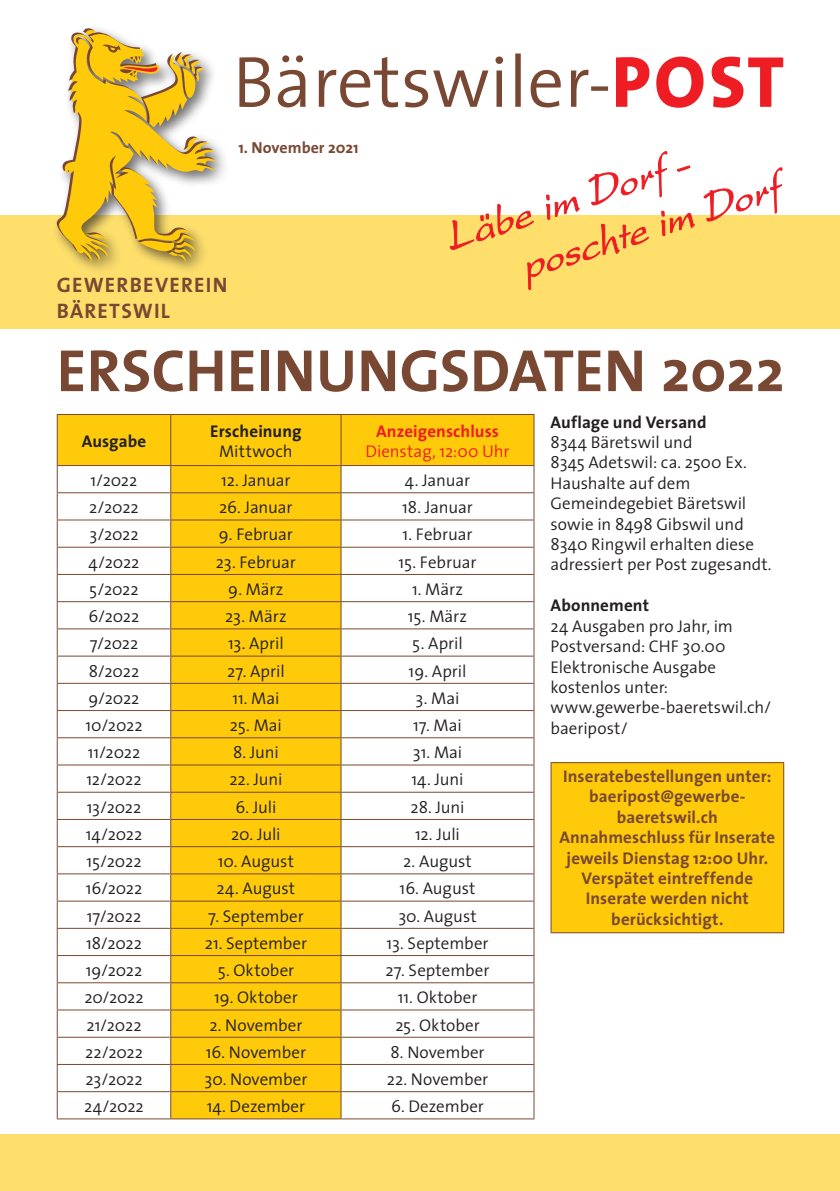
<style>
.page{position:relative;width:840px;height:1191px;background:#fff}
.page>*{position:absolute;margin:0;border:0;box-sizing:border-box;transform-origin:0 0}
.t1{font:700 60px "The Sans";letter-spacing:.005em;color:#794833}
.t2{font:700 21px/25.2px "The Sans";letter-spacing:.06em;color:#794833}
.t3{font:300 17px/20.4px "The Sans";letter-spacing:-.005em;color:#231f20}
.t4{font:700 17px/20.4px "The Sans";letter-spacing:.005em;color:#794833;text-align:center}
.t5{font:700 17px "The Sans";letter-spacing:.01em;color:#231f20}
.t6{font:300 17px "The Sans";letter-spacing:-.005em;color:#ee1d23}
.t7{font:700 17px "The Sans";letter-spacing:.005em;color:#ee1d23}
.t8{font:700 16px "The Sans";color:#794833}
</style>
<div class="page">
<div style="left:0;top:215px;width:839px;height:114px;background:#fedf6c"></div>
<div style="left:0;top:1134px;width:839px;height:57px;background:#fedf6c"></div>
<hr style="left:0;top:1134px;width:1px;height:57px;background:#feca0a">
<div style="left:52px;top:24px;width:179px;height:252px;background:#231f20;opacity:.65"></div>
<svg style="left:57px;top:28px;width:160px;height:233px"></svg>
<svg style="left:449px;top:151px;width:333px;height:139px"></svg>
<svg style="left:616px;top:57px;width:166px;height:51px"></svg>
<svg style="left:239px;top:53px;width:368px;height:54px"></svg>
<svg style="left:57px;top:414px;width:477px;height:704px"></svg>
<hr style="left:57px;top:1118px;width:114px;height:1px;background:#794833">
<hr style="left:171px;top:1118px;width:170px;height:1px;background:#794833">
<hr style="left:341px;top:1118px;width:193px;height:1px;background:#794833">
<div style="left:550px;top:762px;width:233px;height:170px;background:#feca0a"></div>
<hr style="left:550px;top:762px;width:233px;height:1px;background:#794833">
<hr style="left:550px;top:763px;width:1px;height:169px;background:#794833">
<hr style="left:782px;top:763px;width:1px;height:169px;background:#794833">
<hr style="left:550px;top:932px;width:233px;height:1px;background:#794833">
<p class="t8" style="left:238px;top:134px;width:122px">1. November 2021</p>
<p class="t2" style="left:57px;top:272px;width:172px">GEWERBEVEREIN<br>BÄRETSWIL</p>
<h1 class="t1" style="left:57px;top:320px;width:728px">ERSCHEINUNGSDATEN 2022</h1>
<p class="t5" style="left:550px;top:407px;width:157px">Auflage und Versand</p>
<p class="t3" style="left:550px;top:431px;width:222px">8344 Bäretswil und<br>8345 Adetswil: ca. 2500 Ex.<br>Haushalte auf dem<br>Gemeindegebiet Bäretswil sowie in 8498 Gibswil und<br>8340 Ringwil erhalten diese adressiert per Post zugesandt.</p>
<p class="t5" style="left:550px;top:591px;width:100px">Abonnement</p>
<p class="t3" style="left:550px;top:615px;width:222px">24 Ausgaben pro Jahr, im<br>Postversand: CHF 30.00<br>Elektronische Ausgabe kostenlos unter: www.gewerbe-baeretswil.ch/ baeripost/</p>
<p class="t4" style="left:559px;top:765px;width:217px">Inseratebestellungen unter: baeripost@gewerbe&shy;baeretswil.ch<br>Annahmeschluss für Inserate jeweils Dienstag 12:00 Uhr.<br>Verspätet eintreffende<br>Inserate werden nicht berücksichtigt.</p>
<p class="t5" style="left:210px;top:416px;width:93px">Erscheinung</p>
<p class="t3" style="left:219px;top:440px;width:75px">Mittwoch</p>
<p class="t7" style="left:376px;top:416px;width:124px">Anzeigenschluss</p>
<p class="t6" style="left:365px;top:437px;width:145px">Dienstag, 12:00 Uhr</p>
<p class="t5" style="left:82px;top:427px;width:66px">Ausgabe</p>
<p class="t3" style="left:91px;top:469px;width:48px">1/2022</p>
<p class="t3" style="left:221px;top:469px;width:71px">12. Januar</p>
<p class="t3" style="left:404px;top:469px;width:67px">4. Januar</p>
<p class="t3" style="left:89px;top:497px;width:51px">2/2022</p>
<p class="t3" style="left:219px;top:497px;width:75px">26. Januar</p>
<p class="t3" style="left:402px;top:497px;width:72px">18. Januar</p>
<p class="t3" style="left:89px;top:524px;width:51px">3/2022</p>
<p class="t3" style="left:219px;top:524px;width:75px">9. Februar</p>
<p class="t3" style="left:402px;top:524px;width:71px">1. Februar</p>
<p class="t3" style="left:88px;top:551px;width:52px">4/2022</p>
<p class="t3" style="left:216px;top:551px;width:82px">23. Februar</p>
<p class="t3" style="left:398px;top:551px;width:79px">15. Februar</p>
<p class="t3" style="left:89px;top:578px;width:51px">5/2022</p>
<p class="t3" style="left:228px;top:578px;width:57px">9. März</p>
<p class="t3" style="left:412px;top:578px;width:52px">1. März</p>
<p class="t3" style="left:88px;top:605px;width:52px">6/2022</p>
<p class="t3" style="left:225px;top:605px;width:63px">23. März</p>
<p class="t3" style="left:408px;top:605px;width:61px">15. März</p>
<p class="t3" style="left:90px;top:633px;width:50px">7/2022</p>
<p class="t3" style="left:228px;top:633px;width:57px">13. April</p>
<p class="t3" style="left:412px;top:633px;width:52px">5. April</p>
<p class="t3" style="left:89px;top:660px;width:52px">8/2022</p>
<p class="t3" style="left:227px;top:660px;width:59px">27. April</p>
<p class="t3" style="left:408px;top:660px;width:59px">19. April</p>
<p class="t3" style="left:88px;top:687px;width:52px">9/2022</p>
<p class="t3" style="left:232px;top:687px;width:49px">11. Mai</p>
<p class="t3" style="left:415px;top:687px;width:45px">3. Mai</p>
<p class="t3" style="left:85px;top:714px;width:59px">10/2022</p>
<p class="t3" style="left:230px;top:714px;width:53px">25. Mai</p>
<p class="t3" style="left:413px;top:714px;width:50px">17. Mai</p>
<p class="t3" style="left:88px;top:741px;width:54px">11/2022</p>
<p class="t3" style="left:233px;top:741px;width:47px">8. Juni</p>
<p class="t3" style="left:412px;top:741px;width:51px">31. Mai</p>
<p class="t3" style="left:86px;top:769px;width:57px">12/2022</p>
<p class="t3" style="left:229px;top:769px;width:55px">22. Juni</p>
<p class="t3" style="left:411px;top:769px;width:53px">14. Juni</p>
<p class="t3" style="left:87px;top:796px;width:56px">13/2022</p>
<p class="t3" style="left:235px;top:796px;width:42px">6. Juli</p>
<p class="t3" style="left:410px;top:796px;width:55px">28. Juni</p>
<p class="t3" style="left:86px;top:823px;width:58px">14/2022</p>
<p class="t3" style="left:231px;top:823px;width:51px">20. Juli</p>
<p class="t3" style="left:415px;top:823px;width:46px">12. Juli</p>
<p class="t3" style="left:86px;top:850px;width:56px">15/2022</p>
<p class="t3" style="left:218px;top:850px;width:78px">10. August</p>
<p class="t3" style="left:403px;top:850px;width:70px">2. August</p>
<p class="t3" style="left:86px;top:878px;width:58px">16/2022</p>
<p class="t3" style="left:216px;top:878px;width:80px">24. August</p>
<p class="t3" style="left:399px;top:878px;width:77px">16. August</p>
<p class="t3" style="left:87px;top:905px;width:56px">17/2022</p>
<p class="t3" style="left:208px;top:905px;width:97px">7. September</p>
<p class="t3" style="left:398px;top:905px;width:80px">30. August</p>
<p class="t3" style="left:86px;top:932px;width:57px">18/2022</p>
<p class="t3" style="left:205px;top:932px;width:104px">21. September</p>
<p class="t3" style="left:386px;top:932px;width:103px">13. September</p>
<p class="t3" style="left:86px;top:959px;width:58px">19/2022</p>
<p class="t3" style="left:217px;top:959px;width:78px">5. Oktober</p>
<p class="t3" style="left:385px;top:959px;width:105px">27. September</p>
<p class="t3" style="left:84px;top:986px;width:61px">20/2022</p>
<p class="t3" style="left:214px;top:986px;width:85px">19. Oktober</p>
<p class="t3" style="left:397px;top:986px;width:81px">11. Oktober</p>
<p class="t3" style="left:86px;top:1014px;width:56px">21/2022</p>
<p class="t3" style="left:209px;top:1014px;width:94px">2. November</p>
<p class="t3" style="left:395px;top:1014px;width:86px">25. Oktober</p>
<p class="t3" style="left:85px;top:1041px;width:59px">22/2022</p>
<p class="t3" style="left:206px;top:1041px;width:102px">16. November</p>
<p class="t3" style="left:390px;top:1041px;width:95px">8. November</p>
<p class="t3" style="left:85px;top:1068px;width:59px">23/2022</p>
<p class="t3" style="left:204px;top:1068px;width:104px">30. November</p>
<p class="t3" style="left:386px;top:1068px;width:103px">22. November</p>
<p class="t3" style="left:84px;top:1095px;width:61px">24/2022</p>
<p class="t3" style="left:207px;top:1095px;width:100px">14. Dezember</p>
<p class="t3" style="left:391px;top:1095px;width:94px">6. Dezember</p>
</div>
